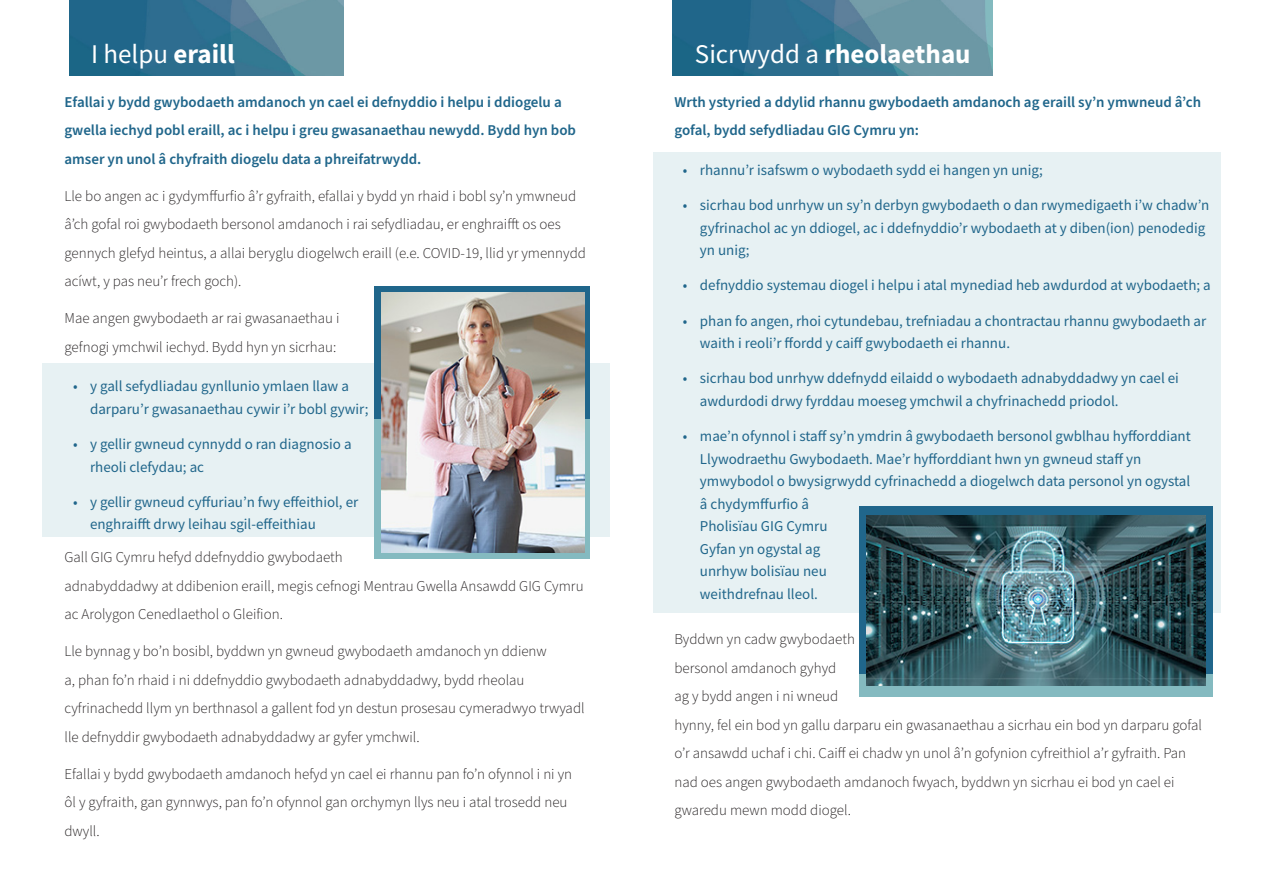
<style>
.page{position:relative;width:1263px;height:893px;background:#fff}
.page>*{position:absolute;margin:0;border:0;box-sizing:border-box;transform-origin:0 0}
.t1{font:700 27px "Source Sans Pro";color:#fff}
.t2{font:27px "Source Sans Pro";color:#fff}
.body{font:300 15px/28.5px "Source Sans Pro";color:#231f20}
.t3{font:15px/22.5px "Source Sans Pro";color:#20668b}
.t4{font:600 15px/28.5px "Source Sans Pro";color:#20668b}
.s1{font-weight:700}
.s2{font-weight:400}
</style>
<div class="page">
<div style="left:653px;top:152px;width:567px;height:460px;background:#e7f1f3"></div>
<div style="left:42px;top:364px;width:568px;height:173px;background:#e7f1f3"></div>
<img style="left:673px;top:0;width:320px;height:75px">
<img style="left:69px;top:0;width:274px;height:75px">
<div style="left:375px;top:392px;width:215px;height:167px;background:#84bac0"></div>
<div style="left:375px;top:286px;width:215px;height:133px;background:#20668b"></div>
<img style="left:381px;top:293px;width:204px;height:259px">
<div style="left:859px;top:580px;width:354px;height:117px;background:#84bac0"></div>
<div style="left:859px;top:506px;width:354px;height:167px;background:#20668b"></div>
<img style="left:866px;top:516px;width:339px;height:170px">
<p class="t2" style="left:91px;top:37px;width:145px">I helpu <span class="s1">eraill</span></p>
<p class="t1" style="left:695px;top:36px;width:277px"><span class="s2">Sicrwydd a</span> rheolaethau</p>
<p class="t4" style="left:64px;top:88px;width:513px">Efallai y bydd gwybodaeth amdanoch yn cael ei defnyddio i helpu i ddiogelu a gwella iechyd pobl eraill, ac i helpu i greu gwasanaethau newydd. Bydd hyn bob amser yn unol â chyfraith diogelu data a phreifatrwydd.</p>
<p class="body" style="left:64px;top:182px;width:523px">Lle bo angen ac i gydymffurfio â’r gyfraith, efallai y bydd yn rhaid i bobl sy’n ymwneud â’ch gofal roi gwybodaeth bersonol amdanoch i rai sefydliadau, er enghraifft os oes gennych glefyd heintus, a allai beryglu diogelwch eraill (e.e. COVID-19, llid yr ymennydd acíwt, y pas neu’r frech goch).</p>
<p class="body" style="left:64px;top:305px;width:276px">Mae angen gwybodaeth ar rai gwasanaethau i gefnogi ymchwil iechyd. Bydd hyn yn sicrhau:</p>
<p class="t3" style="left:90px;top:375px;width:280px;text-indent:-17px">• y gall sefydliadau gynllunio ymlaen llaw a darparu’r gwasanaethau cywir i’r bobl gywir;</p>
<p class="t3" style="left:90px;top:433px;width:263px;text-indent:-17px">• y gellir gwneud cynnydd o ran diagnosio a rheoli clefydau; ac</p>
<p class="t3" style="left:90px;top:490px;width:270px;text-indent:-17px">• y gellir gwneud cyffuriau’n fwy effeithiol, er enghraifft drwy leihau sgil-effeithiau</p>
<p class="body" style="left:64px;top:543px;width:521px">Gall GIG Cymru hefyd ddefnyddio gwybodaeth<br>adnabyddadwy at ddibenion eraill, megis cefnogi Mentrau Gwella Ansawdd GIG Cymru ac Arolygon Cenedlaethol o Gleifion.</p>
<p class="body" style="left:64px;top:637px;width:522px">Lle bynnag y bo’n bosibl, byddwn yn gwneud gwybodaeth amdanoch yn ddienw<br>a, phan fo’n rhaid i ni ddefnyddio gwybodaeth adnabyddadwy, bydd rheolau cyfrinachedd llym yn berthnasol a gallent fod yn destun prosesau cymeradwyo trwyadl lle defnyddir gwybodaeth adnabyddadwy ar gyfer ymchwil.</p>
<p class="body" style="left:64px;top:760px;width:509px">Efallai y bydd gwybodaeth amdanoch hefyd yn cael ei rhannu pan fo’n ofynnol i ni yn ôl y gyfraith, gan gynnwys, pan fo’n ofynnol gan orchymyn llys neu i atal trosedd neu dwyll.</p>
<p class="t4" style="left:674px;top:88px;width:528px">Wrth ystyried a ddylid rhannu gwybodaeth amdanoch ag eraill sy’n ymwneud â’ch gofal, bydd sefydliadau GIG Cymru yn:</p>
<p class="t3" style="left:683px;top:158px;width:361px">• rhannu’r isafswm o wybodaeth sydd ei hangen yn unig;</p>
<p class="t3" style="left:700px;top:194px;width:511px;text-indent:-17px">• sicrhau bod unrhyw un sy’n derbyn gwybodaeth o dan rwymedigaeth i’w chadw’n gyfrinachol ac yn ddiogel, ac i ddefnyddio’r wybodaeth at y diben(ion) penodedig yn unig;</p>
<p class="t3" style="left:683px;top:274px;width:529px">• defnyddio systemau diogel i helpu i atal mynediad heb awdurdod at wybodaeth; a</p>
<p class="t3" style="left:700px;top:309px;width:508px;text-indent:-17px">• phan fo angen, rhoi cytundebau, trefniadau a chontractau rhannu gwybodaeth ar waith i reoli’r ffordd y caiff gwybodaeth ei rhannu.</p>
<p class="t3" style="left:700px;top:367px;width:481px;text-indent:-17px">• sicrhau bod unrhyw ddefnydd eilaidd o wybodaeth adnabyddadwy yn cael ei awdurdodi drwy fyrddau moeseg ymchwil a chyfrinachedd priodol.</p>
<p class="t3" style="left:700px;top:425px;width:492px;text-indent:-17px">• mae’n ofynnol i staff sy’n ymdrin â gwybodaeth bersonol gwblhau hyfforddiant Llywodraethu Gwybodaeth. Mae’r hyfforddiant hwn yn gwneud staff yn ymwybodol o bwysigrwydd cyfrinachedd a diogelwch data personol yn ogystal â chydymffurfio â<br>Pholisïau GIG Cymru<br>Gyfan yn ogystal ag<br>unrhyw bolisïau neu<br>weithdrefnau lleol.</p>
<p class="body" style="left:674px;top:625px;width:529px">Byddwn yn cadw gwybodaeth<br>bersonol amdanoch gyhyd<br>ag y bydd angen i ni wneud<br>hynny, fel ein bod yn gallu darparu ein gwasanaethau a sicrhau ein bod yn darparu gofal o’r ansawdd uchaf i chi. Caiff ei chadw yn unol â’n gofynion cyfreithiol a’r gyfraith. Pan nad oes angen gwybodaeth amdanoch fwyach, byddwn yn sicrhau ei bod yn cael ei gwaredu mewn modd diogel.</p>
</div>
